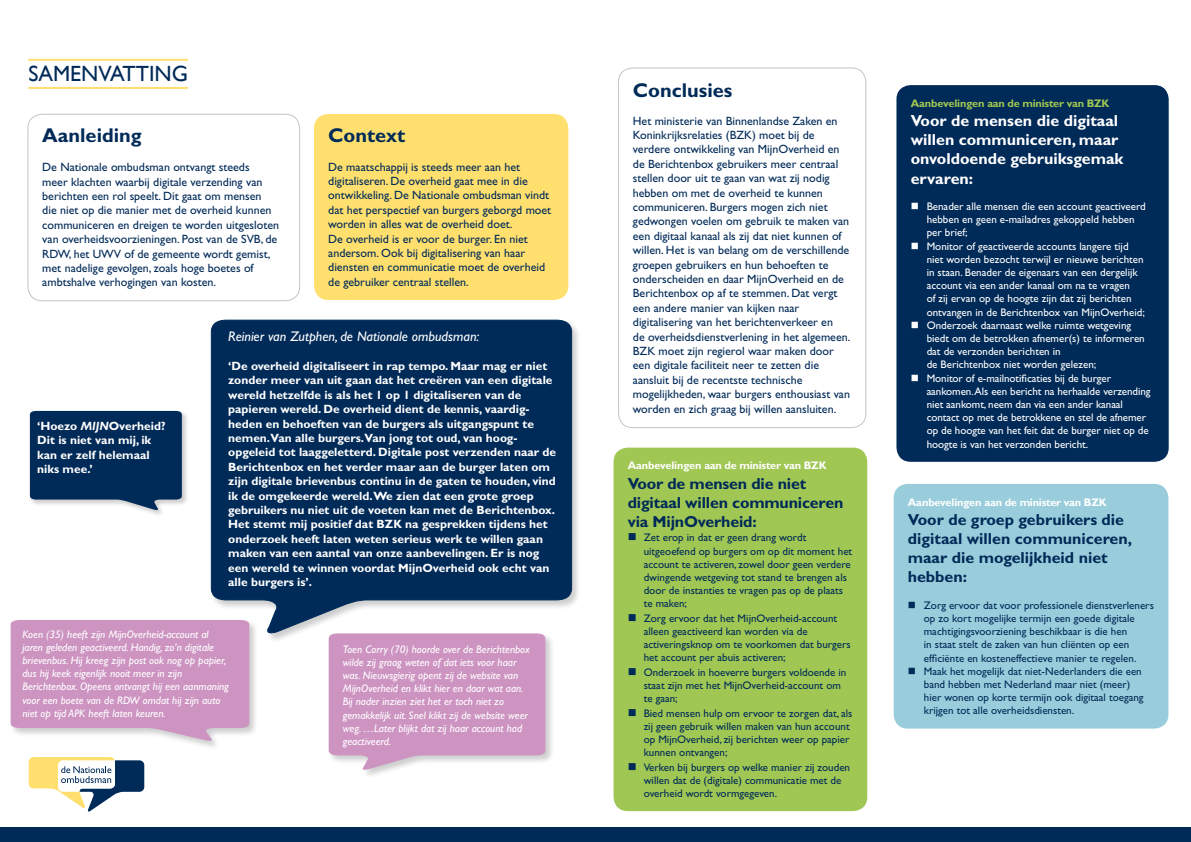
<style>
.page{position:relative;width:1191px;height:842px;background:#fff}
.page>*{position:absolute;margin:0;border:0;box-sizing:border-box;transform-origin:0 0}
.t1{font:22px "Gill Sans";color:#002a58}
.t2{font:700 20px "Gill Sans Std";color:#002a58}
.t3{font:700 16px/19.2px "Gill Sans Std";letter-spacing:-.01em;color:#002a58}
.t4{font:700 16px/19.2px "Gill Sans Std";color:#fff}
.t5{font:italic 14px "Gill Sans Std";color:#fff}
.t6{font:12px/14.4px "Gill Sans Std";color:#002a58}
.t7{font:700 12px/14.4px "Gill Sans Std";color:#fff}
.t8{font:11px/13.2px "Gill Sans Std";color:#002a58}
.t9{font:11px/13.2px "Gill Sans Std";color:#fff}
.t10{font:italic 11px/13.2px "Gill Sans Std";color:#fff}
.t11{font:700 11px "Gill Sans Std";letter-spacing:-.02em;color:#fff}
.t12{font:700 11px "Gill Sans Std";letter-spacing:-.02em;color:#a0c753}
.s1{font-style:italic}
</style>
<div class="page">
<div style="left:0;top:828px;width:1191px;height:14px;background:#002a58"></div>
<svg style="left:29px;top:757px;width:115px;height:55px"></svg>
<hr style="left:28px;top:59px;width:160px;height:2px;background:#ffe06f">
<hr style="left:28px;top:87px;width:160px;height:2px;background:#ffe06f">
<div style="left:314px;top:114px;width:254px;height:186px;background:#ffe06f;border-radius:14px"></div>
<div style="left:28px;top:114px;width:272px;height:187px;border:1px solid #c5c5c6;border-radius:14px"></div>
<div style="left:9px;top:618px;width:250px;height:132px;background:#000;opacity:.2"></div>
<svg style="left:11px;top:620px;width:238px;height:121px;background:#d5adce"></svg>
<div style="left:22px;top:630px;width:213px;height:87px;background:#cd94c2"></div>
<div style="left:327px;top:632px;width:228px;height:147px;background:#000;opacity:.2"></div>
<svg style="left:329px;top:642px;width:216px;height:129px"></svg>
<div style="left:343px;top:645px;width:193px;height:100px;background:#cd94c2"></div>
<div style="left:29px;top:410px;width:160px;height:107px;background:#000;opacity:.2"></div>
<svg style="left:30px;top:411px;width:152px;height:100px;background:#2c4e74"></svg>
<div style="left:37px;top:422px;width:133px;height:51px;background:#002a58"></div>
<div style="left:209px;top:318px;width:373px;height:324px;background:#000;opacity:.2"></div>
<svg style="left:210px;top:319px;width:362px;height:317px;background:#193e68"></svg>
<div style="left:896px;top:85px;width:272px;height:377px;background:#002a58;border-radius:14px"></div>
<div style="left:893px;top:484px;width:275px;height:245px;background:#9acddb;border-radius:14px"></div>
<div style="left:618px;top:68px;width:248px;height:360px;border:1px solid #c5c5c6;border-radius:14px"></div>
<div style="left:613px;top:448px;width:254px;height:363px;background:#a0c753;border-radius:14px"></div>
<p class="t1" style="left:28px;top:60px;width:161px">SAMENVATTING</p>
<p class="t2" style="left:42px;top:124px;width:101px">Aanleiding</p>
<p class="t6" style="left:42px;top:160px;width:238px">De Nationale ombudsman ontvangt steeds<br>meer klachten waarbij digitale verzending van berichten een rol speelt. Dit gaat om mensen<br>die niet op die manier met de overheid kunnen communiceren en dreigen te worden uitgesloten van overheidsvoorzieningen. Post van de SVB, de RDW, het UWV of de gemeente wordt gemist, met nadelige gevolgen, zoals hoge boetes of ambtshalve verhogingen van kosten.</p>
<p class="t2" style="left:328px;top:123px;width:79px">Context</p>
<p class="t6" style="left:328px;top:159px;width:224px">De maatschappij is steeds meer aan het digitaliseren. De overheid gaat mee in die ontwikkeling. De Nationale ombudsman vindt dat het perspectief van burgers geborgd moet worden in alles wat de overheid doet.<br>De overheid is er voor de burger. En niet andersom. Ook bij digitalisering van haar diensten en communicatie moet de overheid de gebruiker centraal stellen.</p>
<p class="t7" style="left:37px;top:419px;width:130px">‘Hoezo <span class="s1">MIJN</span>Overheid?<br>Dit is niet van mij, ik kan er zelf helemaal niks mee.’</p>
<p class="t5" style="left:228px;top:328px;width:253px">Reinier van Zutphen, de Nationale ombudsman:</p>
<p class="t7" style="left:228px;top:359px;width:329px">‘De overheid digitaliseert in rap tempo. Maar mag er niet zonder meer van uit gaan dat het creëren van een digitale wereld hetzelfde is als het 1 op 1 digitaliseren van de papieren wereld. De overheid dient de kennis, vaardig&shy;heden en behoeften van de burgers als uitgangspunt te nemen.Van alle burgers.Van jong tot oud, van hoog&shy;opgeleid tot laaggeletterd. Digitale post verzenden naar de Berichtenbox en het verder maar aan de burger laten om zijn digitale brievenbus continu in de gaten te houden, vind ik de omgekeerde wereld.We zien dat een grote groep gebruikers nu niet uit de voeten kan met de Berichtenbox.<br>Het stemt mij positief dat BZK na gesprekken tijdens het onderzoek heeft laten weten serieus werk te willen gaan maken van een aantal van onze aanbevelingen. Er is nog een wereld te winnen voordat MijnOverheid ook echt van alle burgers is’.</p>
<p class="t10" style="left:22px;top:627px;width:208px">Koen (35) heeft zijn MijnOverheid-account al jaren geleden geactiveerd. Handig, zo’n digitale brievenbus. Hij kreeg zijn post ook nog op papier, dus hij keek eigenlijk nooit meer in zijn Berichtenbox. Opeens ontvangt hij een aanmaning voor een boete van de RDW omdat hij zijn auto niet op tijd APK heeft laten keuren.</p>
<p class="t10" style="left:343px;top:642px;width:188px">Toen Corry (70) hoorde over de Berichtenbox wilde zij graag weten of dat iets voor haar was. Nieuwsgierig opent zij de website van MijnOverheid en klikt hier en daar wat aan.<br>Bij nader inzien ziet het er toch niet zo gemakkelijk uit. Snel klikt zij de website weer weg. …Later blijkt dat zij haar account had geactiveerd.</p>
<p class="t2" style="left:633px;top:78px;width:101px">Conclusies</p>
<p class="t6" style="left:633px;top:113px;width:219px">Het ministerie van Binnenlandse Zaken en Koninkrijksrelaties (BZK) moet bij de verdere ontwikkeling van MijnOverheid en de Berichtenbox gebruikers meer centraal stellen door uit te gaan van wat zij nodig hebben om met de overheid te kunnen communiceren. Burgers mogen zich niet gedwongen voelen om gebruik te maken van een digitaal kanaal als zij dat niet kunnen of willen. Het is van belang om de verschillende groepen gebruikers en hun behoeften te onderscheiden en daar MijnOverheid en de Berichtenbox op af te stemmen. Dat vergt een andere manier van kijken naar digitalisering van het berichtenverkeer en<br>de overheidsdienstverlening in het algemeen.<br>BZK moet zijn regierol waar maken door een digitale faciliteit neer te zetten die aansluit bij de recentste technische mogelijkheden, waar burgers enthousiast van worden en zich graag bij willen aansluiten.</p>
<p class="t11" style="left:627px;top:459px;width:200px">Aanbevelingen aan de minister van BZK</p>
<p class="t3" style="left:627px;top:473px;width:217px">Voor de mensen die niet digitaal willen communiceren via MijnOverheid:</p>
<p class="t8" style="left:643px;top:531px;width:210px;text-indent:-16px">■ Zet erop in dat er geen drang wordt uitgeoefend op burgers om op dit moment het account te activeren, zowel door geen verdere dwingende wetgeving tot stand te brengen als door de instanties te vragen pas op de plaats te maken;</p>
<p class="t8" style="left:643px;top:611px;width:209px;text-indent:-16px">■ Zorg ervoor dat het MijnOverheid-account alleen geactiveerd kan worden via de activeringsknop om te voorkomen dat burgers het account per abuis activeren;</p>
<p class="t8" style="left:643px;top:665px;width:204px;text-indent:-16px">■ Onderzoek in hoeverre burgers voldoende in staat zijn met het MijnOverheid-account om te gaan;</p>
<p class="t8" style="left:643px;top:706px;width:210px;text-indent:-16px">■ Bied mensen hulp om ervoor te zorgen dat, als zij geen gebruik willen maken van hun account op MijnOverheid, zij berichten weer op papier kunnen ontvangen;</p>
<p class="t8" style="left:643px;top:760px;width:208px;text-indent:-16px">■ Verken bij burgers op welke manier zij zouden willen dat de (digitale) communicatie met de overheid wordt vormgegeven.</p>
<p class="t12" style="left:910px;top:97px;width:200px">Aanbevelingen aan de minister van BZK</p>
<p class="t4" style="left:910px;top:111px;width:214px">Voor de mensen die digitaal willen communiceren, maar onvoldoende gebruiksgemak ervaren:</p>
<p class="t9" style="left:926px;top:200px;width:221px;text-indent:-16px">■ Benader alle mensen die een account geactiveerd hebben en geen e-mailadres gekoppeld hebben per brief;</p>
<p class="t9" style="left:926px;top:239px;width:220px;text-indent:-16px">■ Monitor of geactiveerde accounts langere tijd niet worden bezocht terwijl er nieuwe berichten in staan. Benader de eigenaars van een dergelijk account via een ander kanaal om na te vragen<br>of zij ervan op de hoogte zijn dat zij berichten ontvangen in de Berichtenbox van MijnOverheid;</p>
<p class="t9" style="left:926px;top:319px;width:220px;text-indent:-16px">■ Onderzoek daarnaast welke ruimte wetgeving biedt om de betrokken afnemer(s) te informeren dat de verzonden berichten in<br>de Berichtenbox niet worden gelezen;</p>
<p class="t9" style="left:926px;top:371px;width:225px;text-indent:-16px">■ Monitor of e-mailnotificaties bij de burger aankomen. Als een bericht na herhaalde verzending niet aankomt, neem dan via een ander kanaal contact op met de betrokkene en stel de afnemer op de hoogte van het feit dat de burger niet op de hoogte is van het verzonden bericht.</p>
<p class="t11" style="left:907px;top:495px;width:200px">Aanbevelingen aan de minister van BZK</p>
<p class="t3" style="left:907px;top:510px;width:226px">Voor de groep gebruikers die digitaal willen communiceren, maar die mogelijkheid niet hebben:</p>
<p class="t8" style="left:923px;top:598px;width:231px;text-indent:-16px">■ Zorg ervoor dat voor professionele dienstverleners op zo kort mogelijke termijn een goede digitale machtigingsvoorziening beschikbaar is die hen<br>in staat stelt de zaken van hun cliënten op een efficiënte en kosteneffectieve manier te regelen.</p>
<p class="t8" style="left:923px;top:664px;width:221px;text-indent:-16px">■ Maak het mogelijk dat niet-Nederlanders die een band hebben met Nederland maar niet (meer) hier wonen op korte termijn ook digitaal toegang krijgen tot alle overheidsdiensten.</p>
</div>
